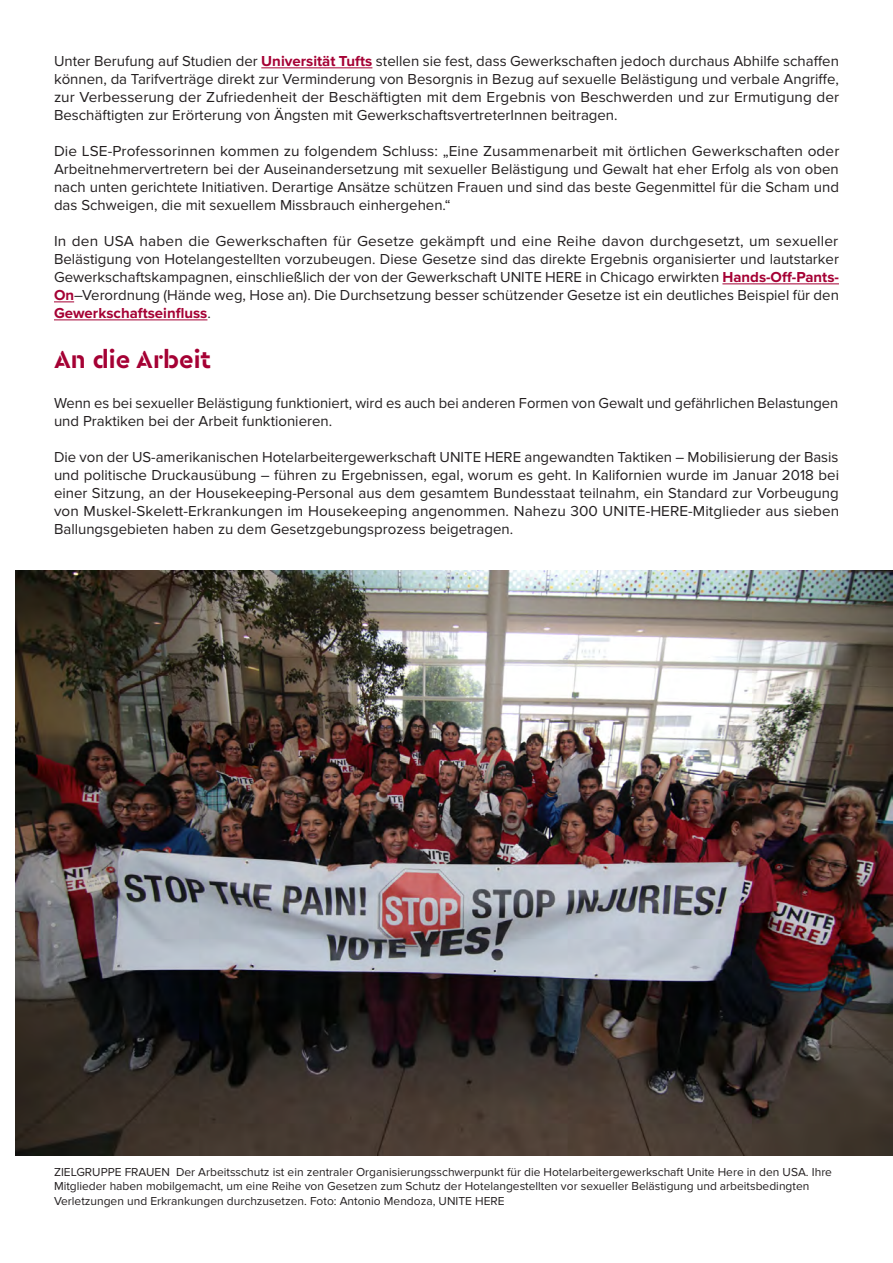
<style>
.page{position:relative;width:893px;height:1263px;background:#fff}
.page>*{position:absolute;margin:0;border:0;box-sizing:border-box;transform-origin:0 0}
.t1{font:700 25.5px "Cera Stencil PRO";color:#a50134}
.t2{font:15px/18px "Proxima Nova";color:#231f20;text-align:justify}
.t3{font:12px/14.4px "Proxima Nova";color:#231f20}
.s1{font-weight:700;color:#a50134}
</style>
<div class="page">
<hr style="left:261px;top:68px;width:111px;height:1px;background:#a50134">
<hr style="left:722px;top:284px;width:117px;height:1px;background:#a50134">
<svg style="left:54px;top:302px;width:20px;height:1px"></svg>
<hr style="left:54px;top:320px;width:153px;height:1px;background:#a50134">
<img style="left:15px;top:571px;width:877px;height:584px">
<p class="t2" style="left:54px;top:52px;width:787px">Unter Berufung auf Studien der <span class="s1">Universität Tufts</span> stellen sie fest, dass Gewerkschaften jedoch durchaus Abhilfe schaffen können, da Tarifverträge direkt zur Verminderung von Besorgnis in Bezug auf sexuelle Belästigung und verbale Angriffe, zur Verbesserung der Zufriedenheit der Beschäftigten mit dem Ergebnis von Beschwerden und zur Ermutigung der Beschäftigten zur Erörterung von Ängsten mit GewerkschaftsvertreterInnen beitragen.</p>
<p class="t2" style="left:54px;top:142px;width:787px">Die LSE-Professorinnen kommen zu folgendem Schluss: „Eine Zusammenarbeit mit örtlichen Gewerkschaften oder Arbeitnehmervertretern bei der Auseinandersetzung mit sexueller Belästigung und Gewalt hat eher Erfolg als von oben nach unten gerichtete Initiativen. Derartige Ansätze schützen Frauen und sind das beste Gegenmittel für die Scham und das Schweigen, die mit sexuellem Missbrauch einhergehen.“</p>
<p class="t2" style="left:54px;top:232px;width:786px">In den USA haben die Gewerkschaften für Gesetze gekämpft und eine Reihe davon durchgesetzt, um sexueller Belästigung von Hotelangestellten vorzubeugen. Diese Gesetze sind das direkte Ergebnis organisierter und lautstarker Gewerkschaftskampagnen, einschließlich der von der Gewerkschaft UNITE HERE in Chicago erwirkten <span class="s1">Hands-Off-Pants-On</span>–Verordnung (Hände weg, Hose an). Die Durchsetzung besser schützender Gesetze ist ein deutliches Beispiel für den <span class="s1">Gewerkschaftseinfluss</span>.</p>
<p class="t1" style="left:54px;top:343px;width:159px">An die Arbeit</p>
<p class="t2" style="left:54px;top:394px;width:786px">Wenn es bei sexueller Belästigung funktioniert, wird es auch bei anderen Formen von Gewalt und gefährlichen Belastungen und Praktiken bei der Arbeit funktionieren.</p>
<p class="t2" style="left:54px;top:448px;width:787px">Die von der US-amerikanischen Hotelarbeitergewerkschaft UNITE HERE angewandten Taktiken – Mobilisierung der Basis und politische Druckausübung – führen zu Ergebnissen, egal, worum es geht. In Kalifornien wurde im Januar 2018 bei einer Sitzung, an der Housekeeping-Personal aus dem gesamtem Bundesstaat teilnahm, ein Standard zur Vorbeugung von Muskel-Skelett-Erkrankungen im Housekeeping angenommen. Nahezu 300 UNITE-HERE-Mitglieder aus sieben Ballungsgebieten haben zu dem Gesetzgebungsprozess beigetragen.</p>
<p class="t3" style="left:54px;top:1165px;width:779px">ZIELGRUPPE FRAUEN Der Arbeitsschutz ist ein zentraler Organisierungsschwerpunkt für die Hotelarbeitergewerkschaft Unite Here in den USA. Ihre<br>Mitglieder haben mobilgemacht, um eine Reihe von Gesetzen zum Schutz der Hotelangestellten vor sexueller Belästigung und arbeitsbedingten<br>Verletzungen und Erkrankungen durchzusetzen. Foto: Antonio Mendoza, UNITE HERE</p>
</div>
